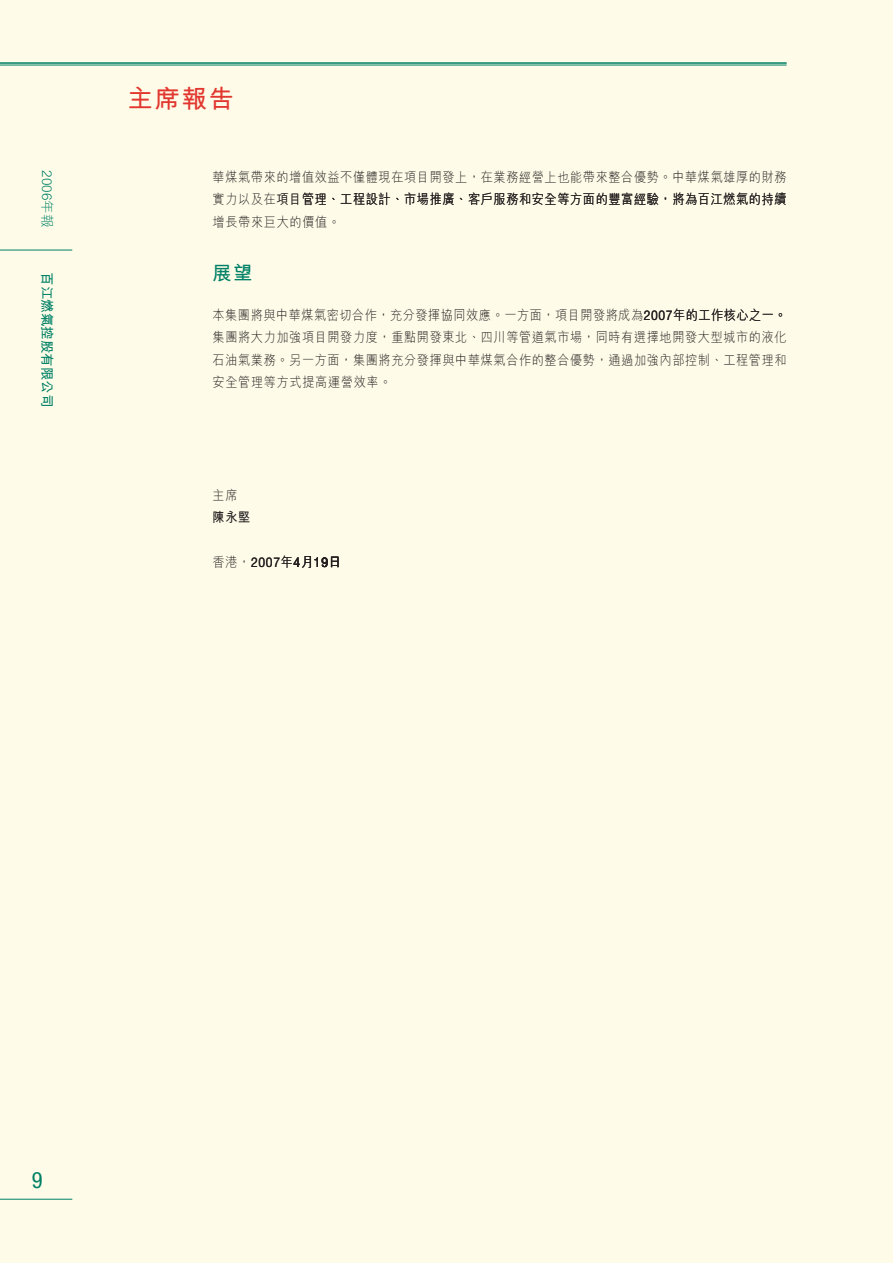
<style>
.page{position:relative;width:893px;height:1263px;background:#fefce8}
.page>*{position:absolute;margin:0;border:0;box-sizing:border-box;transform-origin:0 0}
.t1{font:700 25.5px "M Hei HK";color:#e2372f}
.heading{font:700 19.5px "M Hei HK";color:#008066}
.body_text{font:300 13.5px/22.5px "M Hei HK";letter-spacing:.05em;color:#231f20;text-align:justify;scale:.9 1}
.body_text-2{font:13.5px "Helvetica Neue LT Std";letter-spacing:.055em;color:#231f20;scale:.9 1}
.t2{font:700 13.5px "M Hei HK";color:#008066}
.t3{font:300 13.5px "M Hei HK";color:#008066}
.body_text-3{font:700 13.5px "M Hei HK";color:#231f20;scale:.9 1}
.s1{font-family:"Helvetica Neue LT Std";font-weight:400}
.s2{font-family:"M Hei HK";font-weight:300}
</style>
<div class="page">
<hr style="left:0;top:62px;width:787px;height:2px;background:#008066">
<hr style="left:0;top:65px;width:787px;height:1px;background:#008066">
<hr style="left:0;top:1199px;width:72px;height:1px;background:#008066">
<hr style="left:0;top:250px;width:72px;height:1px;background:#008066">
<h1 class="t1" style="left:128px;top:80px;width:108px">主席報告</h1>
<p class="t3" style="left:57px;top:170px;width:59px;rotate:90deg">2006年報</p>
<p class="body_text" style="left:213px;top:165px;width:639px">華煤氣帶來的增值效益不僅體現在項目開發上，在業務經營上也能帶來整合優勢。中華煤氣雄厚的財務實力以及在項目管理、工程設計、市場推廣、客戶服務和安全等方面的豐富經驗，將為百江燃氣的持續增長帶來巨大的價值。</p>
<p class="heading" style="left:213px;top:259px;width:41px">展望</p>
<p class="body_text" style="left:213px;top:303px;width:639px">本集團將與中華煤氣密切合作，充分發揮協同效應。一方面，項目開發將成為<span class="s1">2007</span>年的工作核心之一。集團將大力加強項目開發力度，重點開發東北、四川等管道氣市場，同時有選擇地開發大型城市的液化石油氣業務。另一方面，集團將充分發揮與中華煤氣合作的整合優勢，通過加強內部控制、工程管理和安全管理等方式提高運營效率。</p>
<p class="t2" style="left:57px;top:272px;width:136px;rotate:90deg">百江燃氣控股有限公司</p>
<p class="body_text" style="left:213px;top:483px;width:29px">主席</p>
<p class="body_text-3" style="left:213px;top:507px;width:43px">陳永堅</p>
<p class="body_text-2" style="left:213px;top:554px;width:144px"><span class="s2">香港，</span>2007<span class="s2">年 月</span>4 19<span class="s2">日</span></p>
</div>
